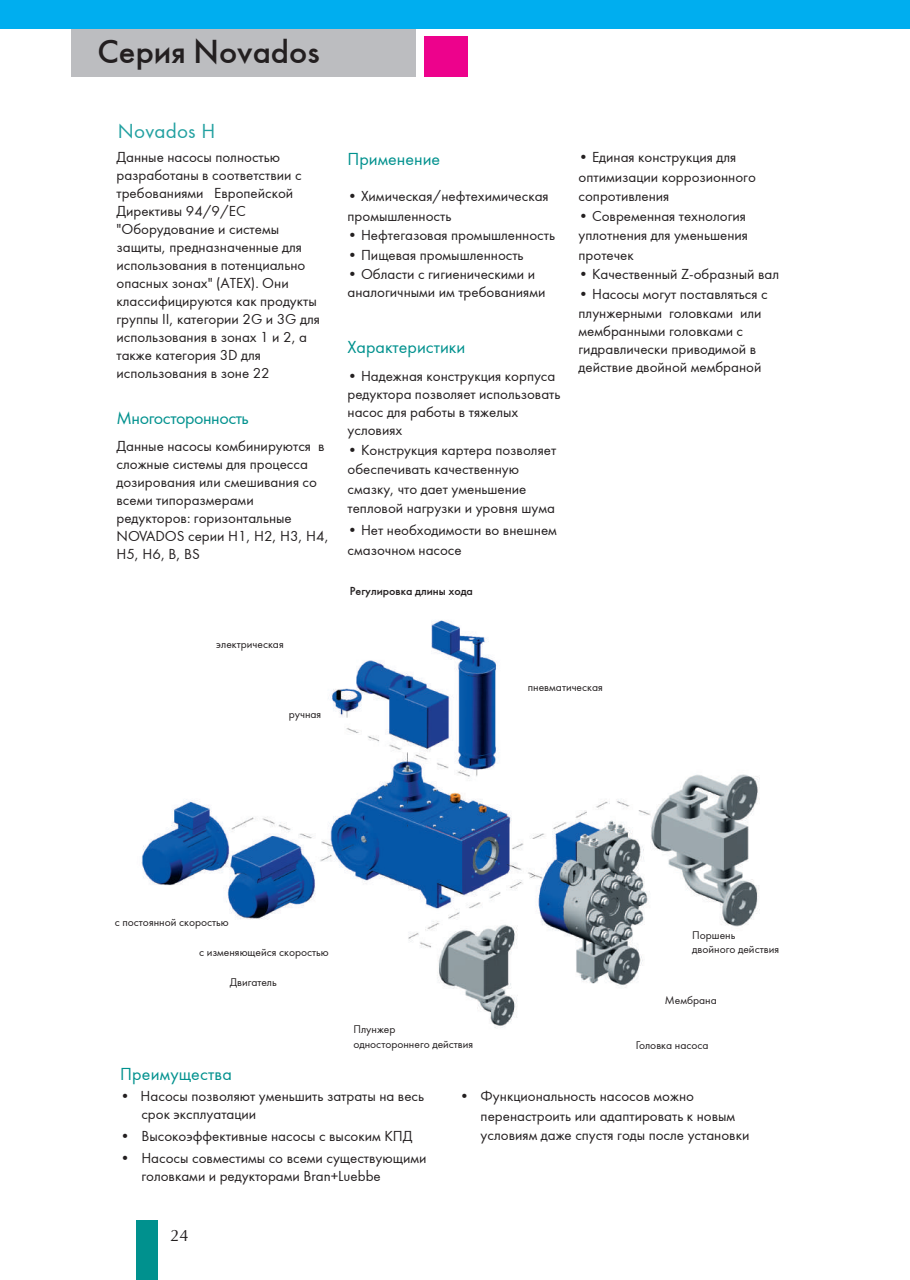
<style>
.page{position:relative;width:910px;height:1280px;background:#fff}
.page>*{position:absolute;margin:0;border:0;box-sizing:border-box;transform-origin:0 0}
.t1{font:33px "Futuris C";color:#231f20}
.t2{font:21px "Futura Book C";letter-spacing:.01em;color:#23a1a1}
.t3{font:18px "Futura Book C";color:#00918e}
.t4{font:18px "Futura Book C";letter-spacing:-.025em;color:#00918e}
.t5{font:16.5px "Ottawa Plain";color:#231f20}
.t6{font:15px/18px "Futura Book C";color:#231f20}
.t7{font:11.55px/14.9px "Futura Book C";color:#231f20}
.t8{font:11.55px "Futuris C";color:#231f20}
</style>
<div class="page">
<img style="left:141px;top:620px;width:619px;height:408px">
<div style="left:136px;top:1220px;width:21px;height:60px;background:#00918e"></div>
<div style="left:71px;top:21px;width:345px;height:56px;background:#bcbdc0"></div>
<div style="left:424px;top:36px;width:44px;height:41px;background:#ed028c"></div>
<div style="left:0;top:0;width:910px;height:28px;background:#00aeef"></div>
<h1 class="t1" style="left:98px;top:31px;width:224px">Серия Novados</h1>
<h2 class="t2" style="left:118px;top:120px;width:99px">Novados Н</h2>
<p class="t6" style="left:117px;top:148px;width:205px">Данные насосы полностью разработаны в соответствии с требованиями Европейской<br>Директивы 94/9/EC "Оборудование и системы защиты, предназначенные для использования в потенциально опасных зонах" (ATEX). Они классифицируются как продукты группы II, категории 2G и 3G для использования в зонах 1 и 2, а также категория 3D для использования в зоне 22</p>
<p class="t4" style="left:117px;top:408px;width:134px">Многосторонность</p>
<p class="t6" style="left:117px;top:437px;width:214px">Данные насосы комбинируются в сложные системы для процесса дозирования или смешивания со всеми типоразмерами редукторов: горизонтальные<br>NOVADOS серии H1, H2, H3, H4,<br>H5, H6, B, BS</p>
<p class="t7" style="left:216px;top:636px;width:69px">электрическая</p>
<p class="t7" style="left:289px;top:707px;width:34px">ручная</p>
<p class="t3" style="left:348px;top:149px;width:94px">Применение</p>
<p class="t6" style="left:348px;top:187px;width:203px;line-height:19.5px">• Химическая/нефтехимическая промышленность</p>
<p class="t6" style="left:348px;top:227px;width:209px">• Нефтегазовая промышленность</p>
<p class="t6" style="left:348px;top:246px;width:178px">• Пищевая промышленность</p>
<p class="t6" style="left:348px;top:266px;width:199px">• Области с гигиеническими и аналогичными им требованиями</p>
<p class="t3" style="left:348px;top:338px;width:119px">Характеристики</p>
<p class="t6" style="left:348px;top:368px;width:214px">• Надежная конструкция корпуса редуктора позволяет использовать насос для работы в тяжелых условиях</p>
<p class="t6" style="left:348px;top:440px;width:210px;line-height:19.5px">• Конструкция картера позволяет обеспечивать качественную смазку, что дает уменьшение тепловой нагрузки и уровня шума</p>
<p class="t6" style="left:348px;top:521px;width:211px;line-height:19.5px">• Нет необходимости во внешнем смазочном насосе</p>
<p class="t8" style="left:350px;top:584px;width:125px">Регулировка длины хода</p>
<p class="t6" style="left:579px;top:148px;width:179px;line-height:19.5px">• Единая конструкция для оптимизации коррозионного сопротивления</p>
<p class="t6" style="left:579px;top:206px;width:171px;line-height:19.5px">• Современная технология уплотнения для уменьшения протечек</p>
<p class="t6" style="left:579px;top:265px;width:202px">• Качественный Z-образный вал</p>
<p class="t6" style="left:579px;top:284px;width:191px;line-height:19.5px">• Насосы могут поставляться с плунжерными головками или</p>
<p class="t6" style="left:579px;top:322px;width:184px">мембранными головками с гидравлически приводимой в действие двойной мембраной</p>
<p class="t7" style="left:528px;top:680px;width:77px">пневматическая</p>
<p class="t7" style="left:115px;top:915px;width:116px">с постоянной скоростью</p>
<p class="t7" style="left:199px;top:945px;width:131px">с изменяющейся скоростью</p>
<p class="t7" style="left:230px;top:975px;width:49px">Двигатель</p>
<p class="t7" style="left:353px;top:1022px;width:121px">Плунжер одностороннего действия</p>
<p class="t7" style="left:692px;top:927px;width:88px">Поршень двойного действия</p>
<p class="t7" style="left:665px;top:993px;width:53px">Мембрана</p>
<p class="t7" style="left:636px;top:1038px;width:74px">Головка насоса</p>
<p class="t3" style="left:120px;top:1064px;width:113px">Преимущества</p>
<p class="t6" style="left:141px;top:1088px;width:284px;text-indent:-21px">• Насосы позволяют уменьшить затраты на весь срок эксплуатации</p>
<p class="t6" style="left:120px;top:1127px;width:294px">• Высокоэффективные насосы с высоким КПД</p>
<p class="t6" style="left:141px;top:1149px;width:287px;text-indent:-21px">• Насосы совместимы со всеми существующими головками и редукторами Bran+Luebbe</p>
<p class="t5" style="left:170px;top:1226px;width:20px">24</p>
<p class="t6" style="left:481px;top:1087px;width:270px;line-height:19.5px;text-indent:-21px">• Функциональность насосов можно перенастроить или адаптировать к новым условиям даже спустя годы после установки</p>
</div>
